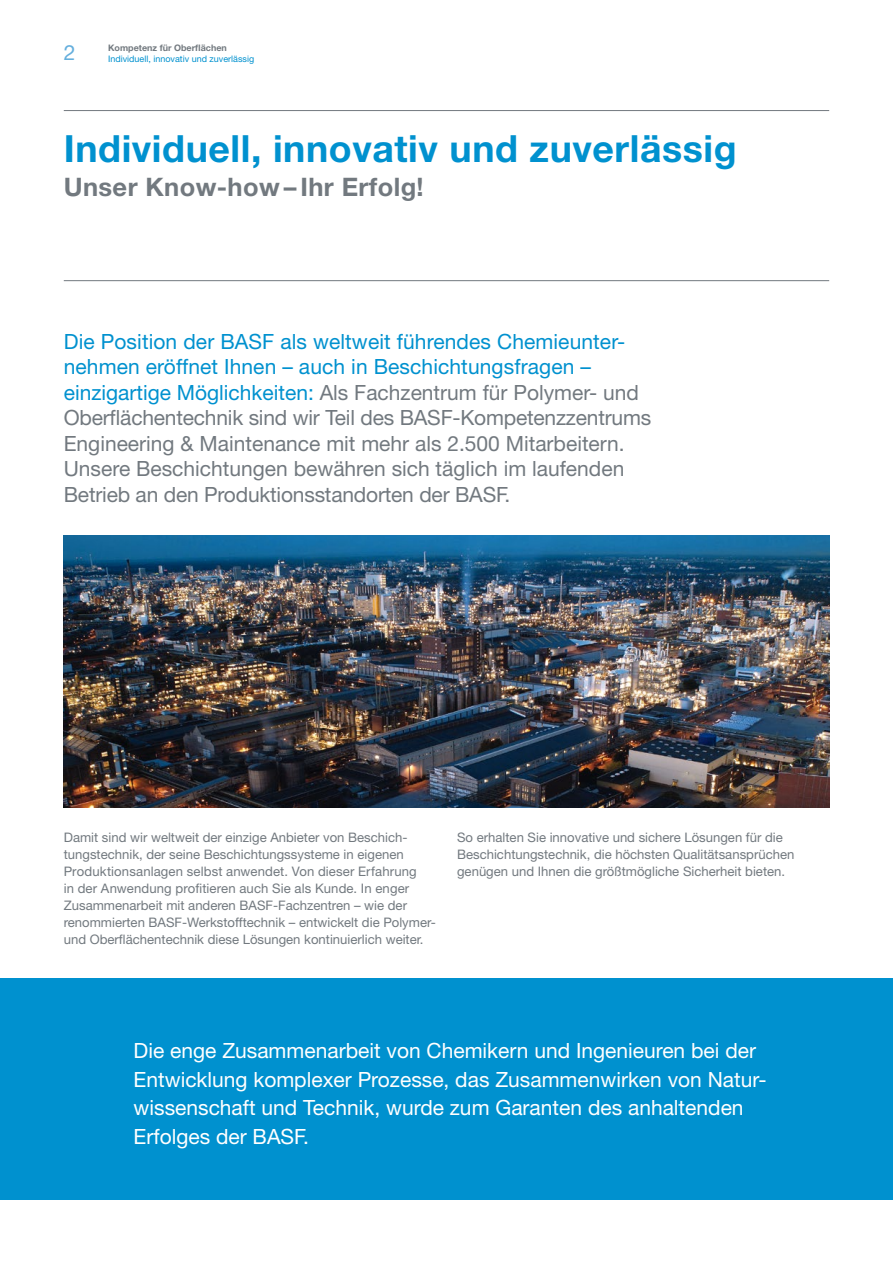
<style>
.page{position:relative;width:893px;height:1263px;background:#fff}
.page>*{position:absolute;margin:0;border:0;box-sizing:border-box;transform-origin:0 0}
.t1{font:700 37.5px "Helvetica Neue LT Std";letter-spacing:.015em;color:#0091cf}
.t2{font:700 25.5px "Helvetica Neue LT Std";letter-spacing:.015em;color:#72797f}
.t3{font:21px/25.5px "Helvetica Neue LT Std";color:#72797f}
.t4{font:21px/28.5px "Helvetica Neue LT Std";color:#fff}
.t5{font:21px "Helvetica Neue LT Std";color:#65afdd}
.t6{font:13.2px/17px "Helvetica Neue LT Std";color:#72797f}
.t7{font:9px "Helvetica Neue LT Std";color:#0091cf}
.t8{font:700 9px "Helvetica Neue LT Std";color:#72797f}
.s1{color:#0091cf}
</style>
<div class="page">
<div style="left:0;top:978px;width:893px;height:221px;background:#0091cf"></div>
<hr style="left:64px;top:280px;width:765px;height:1px;background:#72797f">
<hr style="left:64px;top:110px;width:765px;height:1px;background:#72797f">
<img style="left:64px;top:536px;width:765px;height:272px">
<h3 class="t5" style="left:64px;top:40px;width:13px">2</h3>
<p class="t8" style="left:108px;top:42px;width:120px">Kompetenz für Oberflächen</p>
<p class="t7" style="left:108px;top:53px;width:148px">Individuell, innovativ und zuverlässig</p>
<h1 class="t1" style="left:64px;top:125px;width:674px">Individuell, innovativ und zuverlässig</h1>
<h2 class="t2" style="left:64px;top:171px;width:361px">Unser Know-how – Ihr Erfolg!</h2>
<p class="t3" style="left:64px;top:328px;width:589px"><span class="s1">Die Position der BASF als weltweit führendes Chemieunter&shy;nehmen eröffnet Ihnen – auch in Beschichtungsfragen – einzigartige Möglichkeiten:</span> Als Fachzentrum für Polymer- und Oberflächentechnik sind wir Teil des BASF-Kompetenzzentrums Engineering &amp; Maintenance mit mehr als 2.500 Mitarbeitern.<br>Unsere Beschichtungen bewähren sich täglich im laufenden Betrieb an den Produktionsstandorten der BASF.</p>
<p class="t6" style="left:64px;top:829px;width:374px">Damit sind wir weltweit der einzige Anbieter von Beschich&shy;tungstechnik, der seine Beschichtungssysteme in eigenen Produktionsanlagen selbst anwendet. Von dieser Erfahrung<br>in der Anwendung profitieren auch Sie als Kunde. In enger Zusammenarbeit mit anderen BASF-Fachzentren – wie der renommierten BASF-Werkstofftechnik – entwickelt die Polymer&shy;und Oberflächentechnik diese Lösungen kontinuierlich weiter.</p>
<p class="t6" style="left:457px;top:829px;width:339px">So erhalten Sie innovative und sichere Lösungen für die<br>Beschichtungstechnik, die höchsten Qualitätsansprüchen genügen und Ihnen die größtmögliche Sicherheit bieten.</p>
<h3 class="t4" style="left:134px;top:1036px;width:634px">Die enge Zusammenarbeit von Chemikern und Ingenieuren bei der Entwicklung komplexer Prozesse, das Zusammenwirken von Natur&shy;wissenschaft und Technik, wurde zum Garanten des anhaltenden Erfolges der BASF.</h3>
</div>
